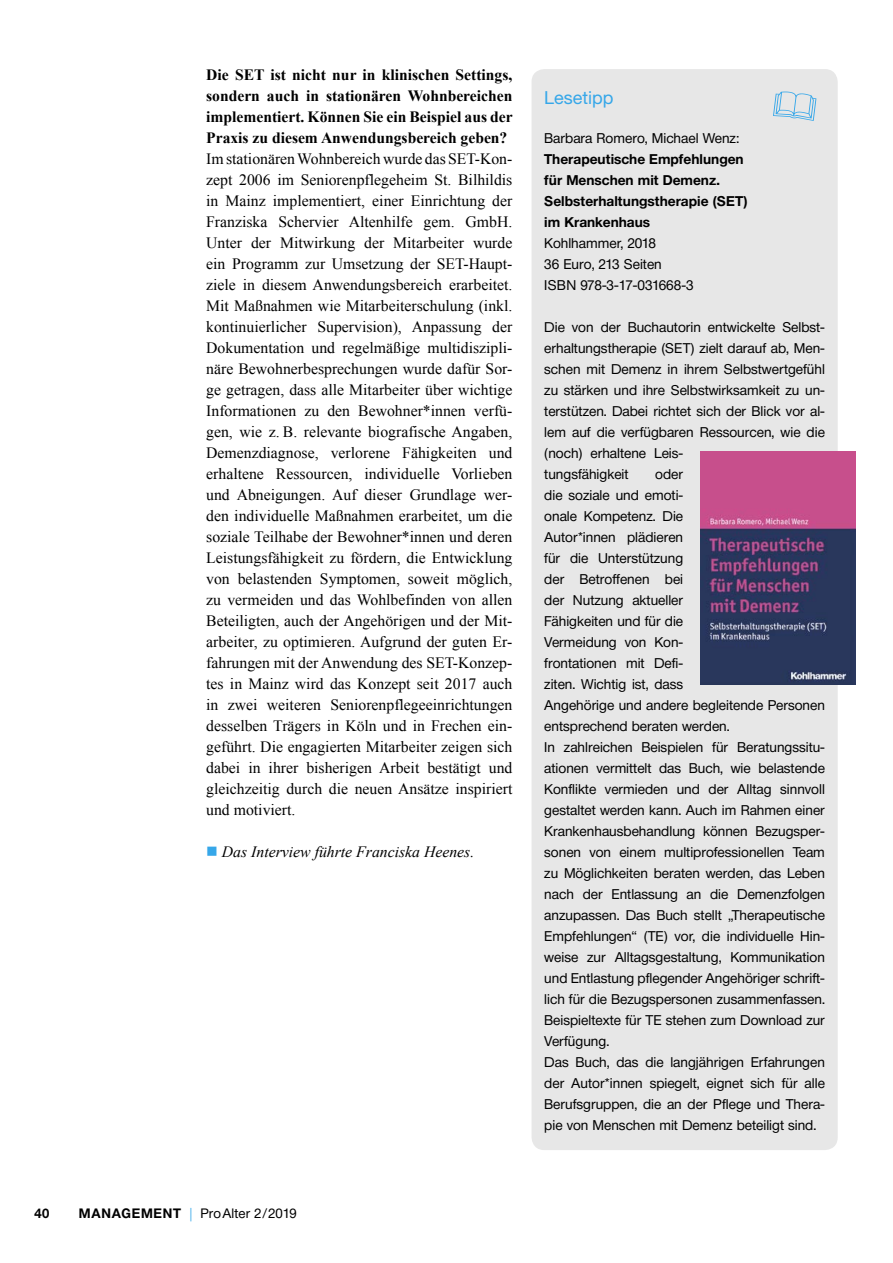
<style>
.page{position:relative;width:893px;height:1263px;background:#fff}
.page>*{position:absolute;margin:0;border:0;box-sizing:border-box;transform-origin:0 0}
.t1{font:18px "Helvetica Neue";color:#36a7e9}
.t2{font:15.75px/21px "Times New Roman";color:#000;text-align:justify}
.t3{font:700 15.75px/21px "Times New Roman";color:#000;text-align:justify}
.t4{font:italic 15.75px "Times New Roman";color:#000}
.t5{font:13.95px/21px "Neue Helvetica BQ";color:#000}
.t6{font:700 13.95px/21px "Neue Helvetica BQ";color:#000}
.t7{font:13.5px "Neue Helvetica BQ";letter-spacing:.005em;color:#000}
.t8{font:700 13.5px "Neue Helvetica BQ";color:#000}
.s1{color:#36a7e9}
.s2{font-weight:700}
</style>
<div class="page">
<div style="left:531px;top:69px;width:307px;height:1081px;background:#e7e7e7;border-radius:13px"></div>
<svg style="left:773px;top:92px;width:43px;height:29px"></svg>
<img style="left:700px;top:452px;width:155px;height:233px">
<p class="t3" style="left:206px;top:64px;width:308px">Die SET ist nicht nur in klinischen Settings, sondern auch in stationären Wohnbereichen implementiert. Können Sie ein Beispiel aus der Praxis zu diesem Anwendungsbereich geben?</p>
<p class="t2" style="left:206px;top:148px;width:308px">Im stationären Wohnbereich wurde das SET-Kon&shy;zept 2006 im Seniorenpflegeheim St. Bilhildis in Mainz implementiert, einer Einrichtung der Franziska Schervier Altenhilfe gem. GmbH.<br>Unter der Mitwirkung der Mitarbeiter wurde ein Programm zur Umsetzung der SET-Haupt&shy;ziele in diesem Anwendungsbereich erarbeitet.<br>Mit Maßnahmen wie Mitarbeiterschulung (inkl. kontinuierlicher Supervision), Anpassung der Dokumentation und regelmäßige multidiszipli&shy;näre Bewohnerbesprechungen wurde dafür Sor&shy;ge getragen, dass alle Mitarbeiter über wichtige Informationen zu den Bewohner*innen verfü&shy;gen, wie z. B. relevante biografische Angaben, Demenzdiagnose, verlorene Fähigkeiten und erhaltene Ressourcen, individuelle Vorlieben und Abneigungen. Auf dieser Grundlage wer&shy;den individuelle Maßnahmen erarbeitet, um die soziale Teilhabe der Bewohner*innen und deren Leistungsfähigkeit zu fördern, die Entwicklung von belastenden Symptomen, soweit möglich, zu vermeiden und das Wohlbefinden von allen Beteiligten, auch der Angehörigen und der Mit&shy;arbeiter, zu optimieren. Aufgrund der guten Er&shy;fahrungen mit der Anwendung des SET-Konzep&shy;tes in Mainz wird das Konzept seit 2017 auch in zwei weiteren Seniorenpflegeeinrichtungen desselben Trägers in Köln und in Frechen ein&shy;geführt. Die engagierten Mitarbeiter zeigen sich dabei in ihrer bisherigen Arbeit bestätigt und gleichzeitig durch die neuen Ansätze inspiriert und motiviert.</p>
<p class="t4" style="left:206px;top:841px;width:270px"><span class="s1">■</span> Das Interview führte Franciska Heenes.</p>
<p class="t8" style="left:34px;top:1205px;width:17px">40</p>
<p class="t7" style="left:79px;top:1205px;width:219px"><span class="s2">MANAGEMENT</span> <span class="s1">|</span> ProAlter 2/2019</p>
<p class="t1" style="left:544px;top:86px;width:71px">Lesetipp</p>
<p class="t5" style="left:544px;top:128px;width:197px">Barbara Romero, Michael Wenz:</p>
<p class="t6" style="left:544px;top:148px;width:205px">Therapeutische Empfehlungen für Menschen mit Demenz.<br>Selbsterhaltungstherapie (SET) im Krankenhaus</p>
<p class="t5" style="left:544px;top:233px;width:151px">Kohlhammer, 2018<br>36 Euro, 213 Seiten<br>ISBN 978-3-17-031668-3</p>
<p class="t5" style="left:544px;top:317px;width:282px">Die von der Buchautorin entwickelte Selbst&shy;erhaltungstherapie (SET) zielt darauf ab, Men&shy;schen mit Demenz in ihrem Selbstwertgefühl zu stärken und ihre Selbstwirksamkeit zu un&shy;terstützen. Dabei richtet sich der Blick vor al&shy;lem auf die verfügbaren Ressourcen, wie die (noch) erhaltene Leis-<br>tungsfähigkeit</p>
<p class="t5" style="left:544px;top:464px;width:282px;text-indent:111px">oder<br>die soziale und emoti-<br>onale Kompetenz. Die<br>Autor*innen plädieren<br>für die Unterstützung<br>der Betroffenen bei<br>der Nutzung aktueller<br>Fähigkeiten und für die<br>Vermeidung von Kon-<br>frontationen mit Defi-<br>ziten. Wichtig ist, dass<br>Angehörige und andere begleitende Personen entsprechend beraten werden.<br>In zahlreichen Beispielen für Beratungssitu&shy;ationen vermittelt das Buch, wie belastende Konflikte vermieden und der Alltag sinnvoll gestaltet werden kann. Auch im Rahmen einer Krankenhausbehandlung können Bezugsper&shy;sonen von einem multiprofessionellen Team zu Möglichkeiten beraten werden, das Leben nach der Entlassung an die Demenzfolgen anzupassen. Das Buch stellt „Therapeutische Empfehlungen“ (TE) vor, die individuelle Hin&shy;weise zur Alltagsgestaltung, Kommunikation und Entlastung pflegender Angehöriger schrift&shy;lich für die Bezugspersonen zusammenfassen.<br>Beispieltexte für TE stehen zum Download zur Verfügung.<br>Das Buch, das die langjährigen Erfahrungen der Autor*innen spiegelt, eignet sich für alle Berufsgruppen, die an der Pflege und Thera&shy;pie von Menschen mit Demenz beteiligt sind.</p>
</div>
